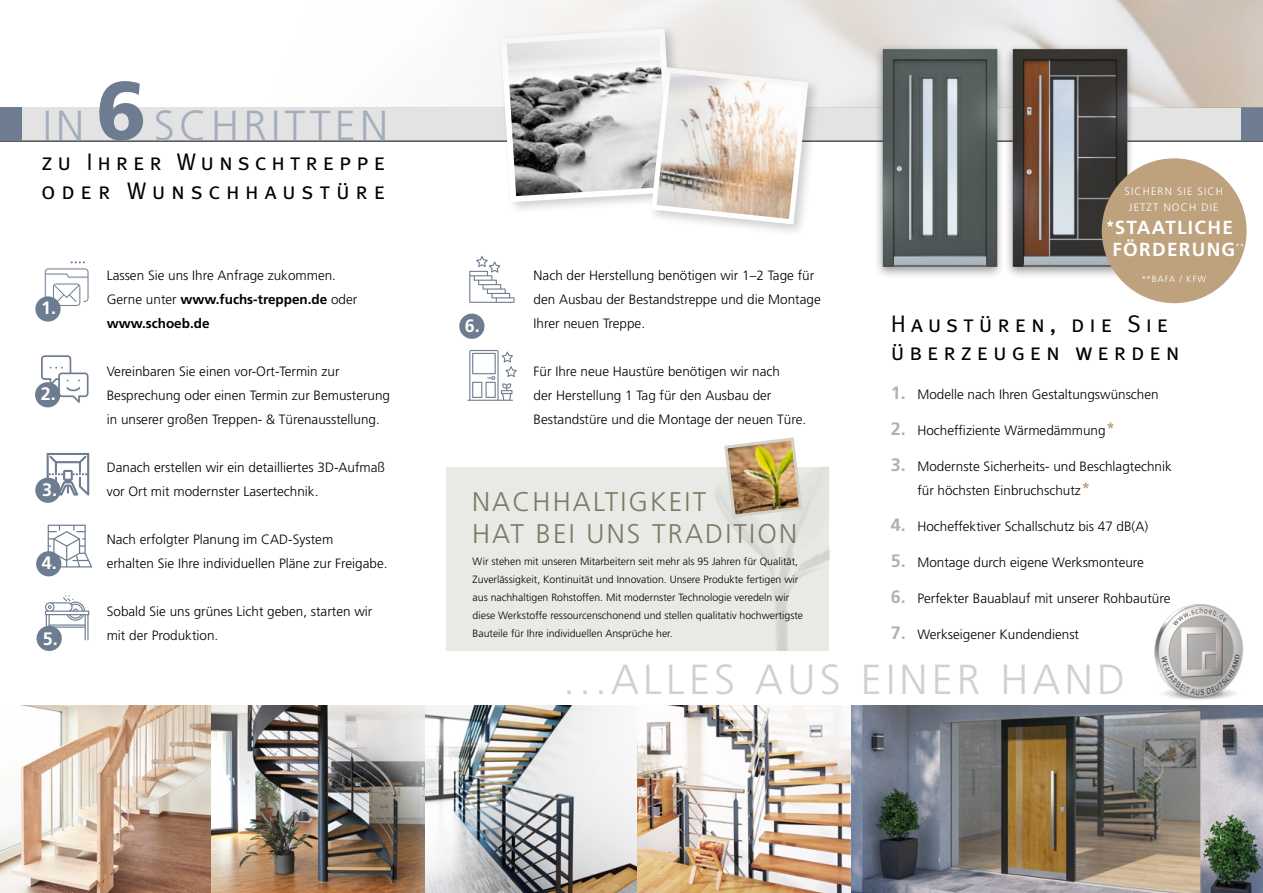
<style>
.page{position:relative;width:1263px;height:893px;background:#fff}
.page>*{position:absolute;margin:0;border:0;box-sizing:border-box;transform-origin:0 0}
.t1{font:300 42px "Frutiger";letter-spacing:.1em;color:#d0d0d0}
.t2{font:300 42px "Frutiger";letter-spacing:.1em;color:#a3adbd}
.t3{font:300 27px/32.4px "Frutiger";letter-spacing:.08em;color:#767d63}
.t4{font:24px/28.8px "Meta Plus Normal Caps";letter-spacing:.2em;color:#000}
.t5{font:700 18.9px/22.6px "Frutiger";letter-spacing:.07em;color:#fff}
.t6{font:700 18px "Frutiger";color:#fff}
.t7{font:300 13.5px/24px "Frutiger";color:#000}
.t8{font:300 10.8px/16.2px "Frutiger";letter-spacing:.1em;color:#fff;text-align:center}
.t9{font:300 10.5px/18px "Frutiger";color:#000}
.t10{font:300 9px "Frutiger";letter-spacing:.1em;color:#fff}
.s1{font-weight:900;font-size:82.5px;color:#6d7c90}
.s2{font-weight:700}
.s3{font-weight:700;font-size:18px;color:#b3b2b2}
</style>
<div class="page">
<svg style="left:42px;top:525px;width:50px;height:42px"></svg>
<svg style="left:45px;top:595px;width:44px;height:45px"></svg>
<div style="left:0;top:107px;width:1263px;height:34px;background:#e3e3e3"></div>
<hr style="left:0;top:141px;width:1263px;height:1px;background:#000">
<div style="left:0;top:107px;width:21px;height:34px;background:#6d7c90"></div>
<div style="left:1242px;top:107px;width:21px;height:34px;background:#6d7c90"></div>
<img style="left:485px;top:0;width:778px;height:107px">
<img style="left:0;top:706px;width:1263px;height:187px">
<div style="left:36px;top:551px;width:25px;height:25px;background:#6d7c90;border-radius:50%"></div>
<div style="left:35px;top:382px;width:25px;height:25px;background:#6d7c90;border-radius:50%"></div>
<div style="left:35px;top:478px;width:26px;height:25px;background:#6d7c90;border-radius:50%"></div>
<div style="left:1004px;top:44px;width:131px;height:236px;background:#000;opacity:.4"></div>
<img style="left:1008px;top:45px;width:124px;height:226px">
<div style="left:874px;top:44px;width:131px;height:236px;background:#000;opacity:.4"></div>
<img style="left:878px;top:45px;width:124px;height:226px">
<div style="left:496px;top:23px;width:192px;height:192px;background:#000;opacity:.2"></div>
<div style="left:37px;top:626px;width:25px;height:25px;background:#6d7c90;border-radius:50%"></div>
<div style="left:647px;top:63px;width:174px;height:174px;background:#000;opacity:.2"></div>
<svg style="left:501px;top:28px;width:307px;height:196px"></svg>
<img style="left:657px;top:73px;width:146px;height:146px">
<svg style="left:44px;top:261px;width:45px;height:45px"></svg>
<svg style="left:39px;top:355px;width:50px;height:50px"></svg>
<svg style="left:47px;top:453px;width:42px;height:42px"></svg>
<svg style="left:467px;top:350px;width:50px;height:51px"></svg>
<svg style="left:469px;top:256px;width:45px;height:47px"></svg>
<div style="left:459px;top:314px;width:25px;height:25px;background:#6d7c90;border-radius:50%"></div>
<div style="left:35px;top:296px;width:26px;height:26px;background:#6d7c90;border-radius:50%"></div>
<img style="left:1137px;top:604px;width:126px;height:104px">
<div style="left:1102px;top:158px;width:144px;height:145px;background:#bea17d;border-radius:50%"></div>
<svg style="left:1107px;top:422px;width:7px;height:6px"></svg>
<svg style="left:1082px;top:482px;width:7px;height:6px"></svg>
<svg style="left:1107px;top:221px;width:6px;height:6px"></svg>
<svg style="left:1236px;top:243px;width:7px;height:4px"></svg>
<img style="left:722px;top:437px;width:82px;height:82px">
<h1 class="t2" style="left:43px;top:101px;width:347px">IN <span class="s1">6</span>SCHRITTEN</h1>
<h3 class="t4" style="left:41px;top:147px;width:346px">zu Ihrer Wunschtreppe oder Wunschhaustüre</h3>
<h3 class="t6" style="left:41px;top:298px;width:17px">1.</h3>
<h3 class="t6" style="left:41px;top:383px;width:17px">2.</h3>
<h3 class="t6" style="left:42px;top:479px;width:17px">3.</h3>
<h3 class="t6" style="left:42px;top:552px;width:17px">4.</h3>
<h3 class="t6" style="left:43px;top:628px;width:17px">5.</h3>
<p class="t7" style="left:107px;top:263px;width:252px">Lassen Sie uns Ihre Anfrage zukommen.<br>Gerne unter <span class="s2">www.fuchs-treppen.de</span> oder <span class="s2">www.schoeb.de</span></p>
<p class="t7" style="left:107px;top:359px;width:285px">Vereinbaren Sie einen vor-Ort-Termin zur<br>Besprechung oder einen Termin zur Bemusterung in unserer großen Treppen- &amp; Türenausstellung.</p>
<p class="t7" style="left:107px;top:455px;width:280px">Danach erstellen wir ein detailliertes 3D-Aufmaß vor Ort mit modernster Lasertechnik.</p>
<p class="t7" style="left:107px;top:527px;width:282px">Nach erfolgter Planung im CAD-System<br>erhalten Sie Ihre individuellen Pläne zur Freigabe.</p>
<p class="t7" style="left:107px;top:599px;width:267px">Sobald Sie uns grünes Licht geben, starten wir mit der Produktion.</p>
<h3 class="t6" style="left:465px;top:315px;width:17px">6.</h3>
<p class="t7" style="left:534px;top:263px;width:289px">Nach der Herstellung benötigen wir 1–2 Tage für den Ausbau der Bestandstreppe und die Montage<br>Ihrer neuen Treppe.</p>
<p class="t7" style="left:534px;top:359px;width:274px">Für Ihre neue Haustüre benötigen wir nach<br>der Herstellung 1 Tag für den Ausbau der<br>Bestandstüre und die Montage der neuen Türe.</p>
<h2 class="t3" style="left:472px;top:485px;width:326px">NACHHALTIGKEIT<br>HAT BEI UNS TRADITION</h2>
<p class="t9" style="left:473px;top:552px;width:332px">Wir stehen mit unseren Mitarbeitern seit mehr als 95 Jahren für Qualität, Zuverlässigkeit, Kontinuität und Innovation. Unsere Produkte fertigen wir aus nachhaltigen Rohstoffen. Mit modernster Technologie veredeln wir diese Werkstoffe ressourcenschonend und stellen qualitativ hochwertigste Bauteile für Ihre individuellen Ansprüche her.</p>
<p class="t8" style="left:1124px;top:183px;width:100px">SICHERN SIE SICH<br>JETZT NOCH DIE</p>
<h3 class="t5" style="left:1112px;top:216px;width:124px">STAATLICHE<br>FÖRDERUNG</h3>
<p class="t10" style="left:1141px;top:274px;width:66px">**BAFA / KFW</p>
<h3 class="t4" style="left:891px;top:309px;width:290px">Haustüren, die Sie überzeugen werden</h3>
<p class="t7" style="left:891px;top:382px;width:269px"><span class="s3">1.</span> Modelle nach Ihren Gestaltungswünschen</p>
<p class="t7" style="left:891px;top:418px;width:216px"><span class="s3">2.</span> Hocheffiziente Wärmedämmung</p>
<p class="t7" style="left:917px;top:454px;width:256px;text-indent:-27px"><span class="s3">3.</span> Modernste Sicherheits- und Beschlagtechnik für höchsten Einbruchschutz</p>
<p class="t7" style="left:891px;top:514px;width:259px"><span class="s3">4.</span> Hocheffektiver Schallschutz bis 47 dB(A)</p>
<p class="t7" style="left:891px;top:550px;width:255px"><span class="s3">5.</span> Montage durch eigene Werksmonteure</p>
<p class="t7" style="left:891px;top:586px;width:281px"><span class="s3">6.</span> Perfekter Bauablauf mit unserer Rohbautüre</p>
<p class="t7" style="left:891px;top:622px;width:190px"><span class="s3">7.</span> Werkseigener Kundendienst</p>
<h1 class="t1" style="left:563px;top:656px;width:563px">...ALLES AUS EINER HAND</h1>
</div>
